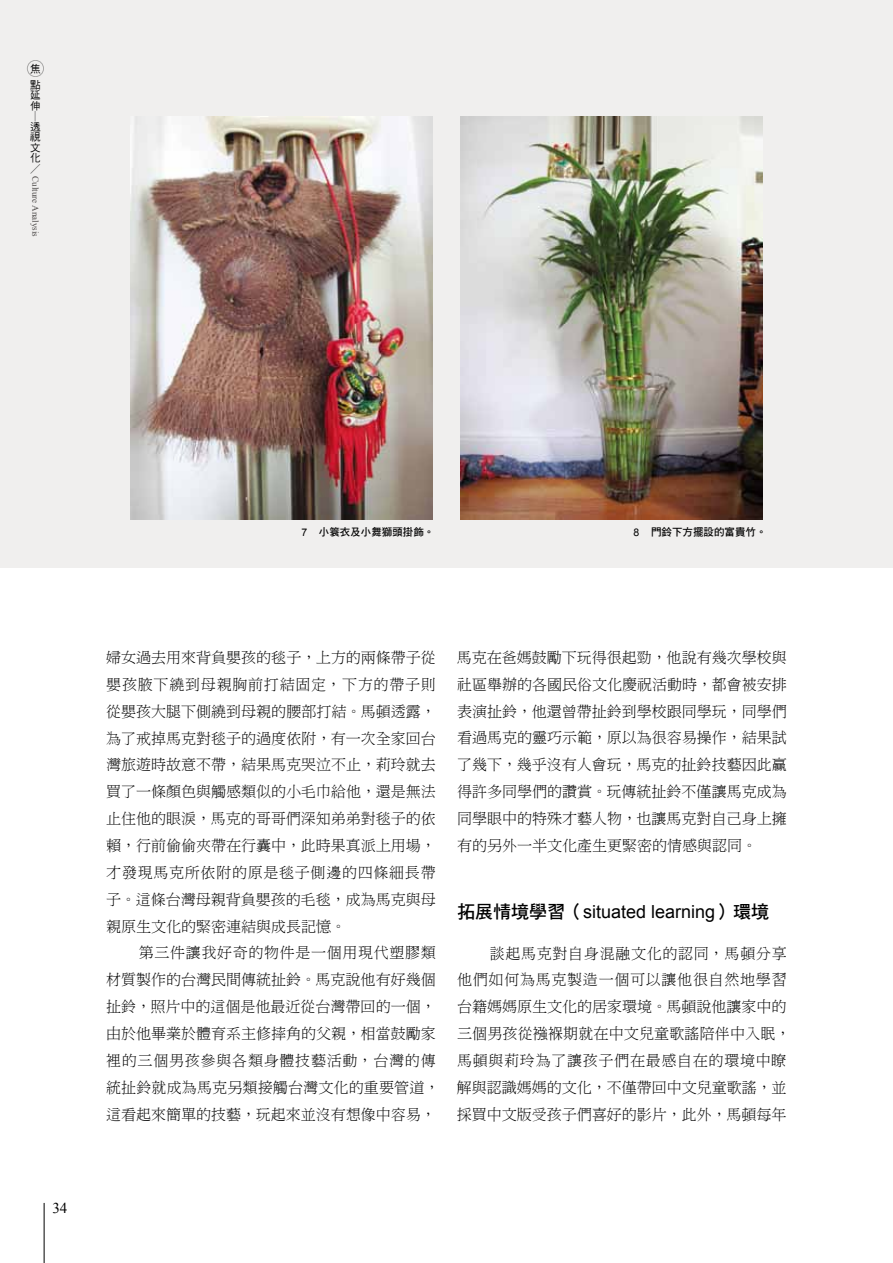
<style>
.page{position:relative;width:893px;height:1263px;background:#fff}
.page>*{position:absolute;margin:0;border:0;box-sizing:border-box;transform-origin:0 0}
.t1{font:18px "Arial";color:#000}
.t2{font:15px/26.8px "DF Ming Lt HK BF";color:#000;text-align:justify}
.t3{font:15px "Times New Roman";color:#000}
.t4{font:10.5px "DF Hei Bd HKP BF";color:#000}
.t5{font:10.5px/10.5px "DF Hei Md HKP BF";color:#000}
.t6{font:10.5px "P Ming Li U";color:#000}
.t7{font:9px "Times New Roman";color:#4c4948}
.s1{font-family:"Arial"}
.s2{font-family:"DF Hei Std W7"}
</style>
<div class="page">
<div style="left:0;top:0;width:893px;height:568px;background:#f0efee"></div>
<div style="left:27px;top:60px;width:17px;height:17px;border:1px solid #000;border-radius:50%"></div>
<hr style="left:44px;top:1203px;width:1px;height:60px;background:#000">
<img style="left:131px;top:117px;width:302px;height:402px">
<img style="left:460px;top:117px;width:302px;height:402px">
<p class="t5" style="left:30px;top:61px;width:12px;line-height:16px">焦點</p>
<p class="t5" style="left:30px;top:90px;width:12px">延伸</p>
<p class="t5" style="left:40px;top:111px;width:12px;rotate:90deg">─</p>
<p class="t5" style="left:30px;top:122px;width:12px;text-align:justify">透視文化</p>
<p class="t6" style="left:30px;top:163px;width:12px">／</p>
<p class="t7" style="left:42px;top:176px;width:62px;rotate:90deg">Culture Analysis</p>
<p class="t4" style="left:302px;top:527px;width:134px"><span class="s1">7</span> 小簑衣及小舞獅頭掛飾。</p>
<p class="t4" style="left:634px;top:527px;width:134px"><span class="s1">8</span> 門鈴下方擺設的富貴竹。</p>
<p class="t3" style="left:52px;top:1198px;width:16px">34</p>
<p class="t2" style="left:106px;top:644px;width:331px">婦女過去用來背負嬰孩的毯子，上方的兩條帶子從嬰孩腋下繞到母親胸前打結固定，下方的帶子則從嬰孩大腿下側繞到母親的腰部打結。馬頓透露，為了戒掉馬克對毯子的過度依附，有一次全家回台灣旅遊時故意不帶，結果馬克哭泣不止，莉玲就去買了一條顏色與觸感類似的小毛巾給他，還是無法止住他的眼淚，馬克的哥哥們深知弟弟對毯子的依賴，行前偷偷夾帶在行囊中，此時果真派上用場，才發現馬克所依附的原是毯子側邊的四條細長帶子。這條台灣母親背負嬰孩的毛毯，成為馬克與母親原生文化的緊密連結與成長記憶。</p>
<p class="t2" style="left:106px;top:939px;width:335px;text-align:left;text-indent:33px">第三件讓我好奇的物件是一個用現代塑膠類材質製作的台灣民間傳統扯鈴。馬克說他有好幾個扯鈴，照片中的這個是他最近從台灣帶回的一個，由於他畢業於體育系主修摔角的父親，相當鼓勵家裡的三個男孩參與各類身體技藝活動，台灣的傳統扯鈴就成為馬克另類接觸台灣文化的重要管道，這看起來簡單的技藝，玩起來並沒有想像中容易，</p>
<p class="t2" style="left:457px;top:644px;width:331px">馬克在爸媽鼓勵下玩得很起勁，他說有幾次學校與社區舉辦的各國民俗文化慶祝活動時，都會被安排表演扯鈴，他還曾帶扯鈴到學校跟同學玩，同學們看過馬克的靈巧示範，原以為很容易操作，結果試了幾下，幾乎沒有人會玩，馬克的扯鈴技藝因此贏得許多同學們的讚賞。玩傳統扯鈴不僅讓馬克成為同學眼中的特殊才藝人物，也讓馬克對自己身上擁有的另外一半文化產生更緊密的情感與認同。</p>
<p class="t1" style="left:457px;top:900px;width:314px"><span class="s2">拓展情境學習（</span>situated learning<span class="s2">）環境</span></p>
<p class="t2" style="left:457px;top:940px;width:335px;text-align:left;text-indent:33px">談起馬克對自身混融文化的認同，馬頓分享他們如何為馬克製造一個可以讓他很自然地學習台籍媽媽原生文化的居家環境。馬頓說他讓家中的三個男孩從襁褓期就在中文兒童歌謠陪伴中入眠，馬頓與莉玲為了讓孩子們在最感自在的環境中瞭解與認識媽媽的文化，不僅帶回中文兒童歌謠，並採買中文版受孩子們喜好的影片，此外，馬頓每年</p>
</div>
